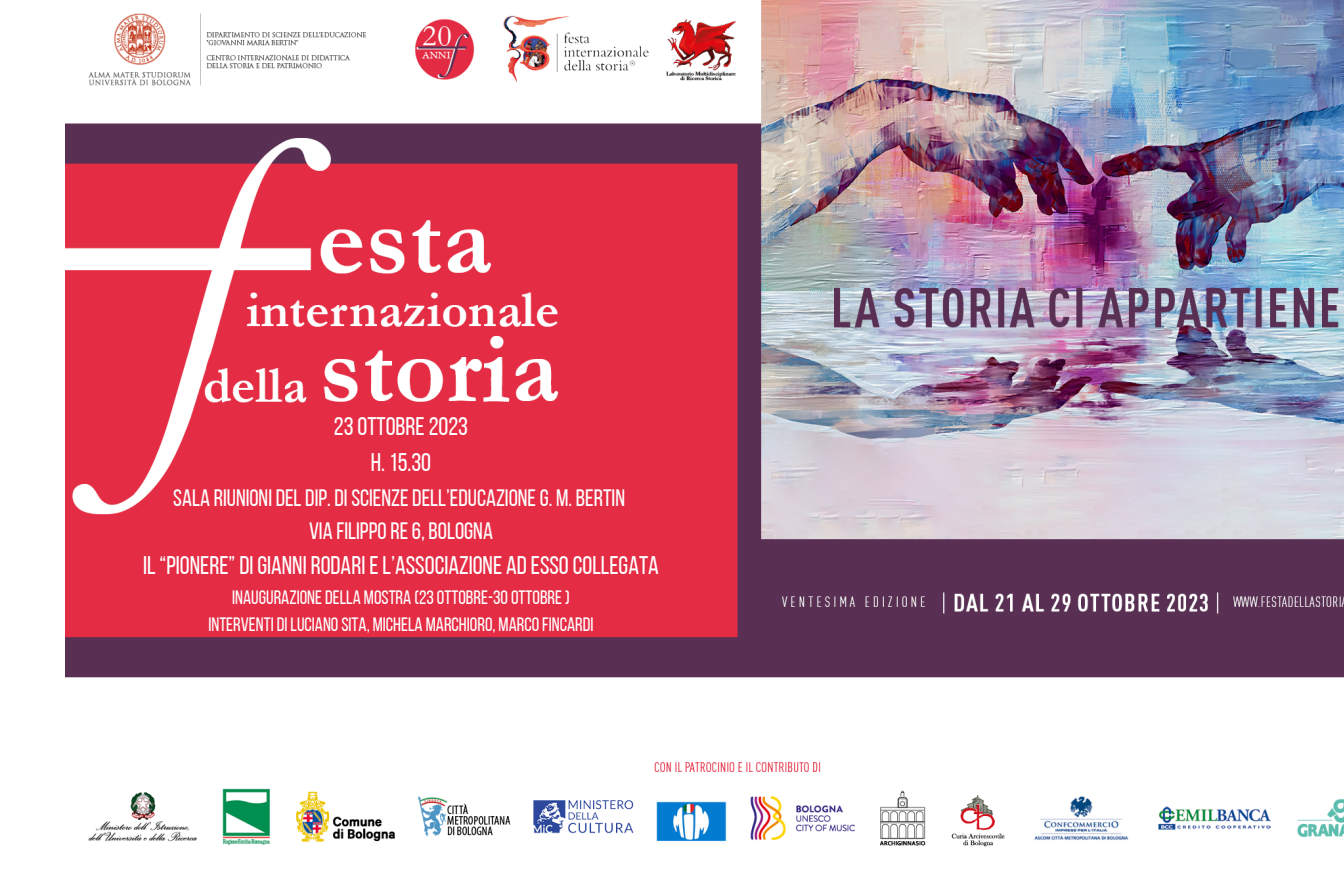
<style>
.page{position:relative;width:1344px;height:879px;background:#fff}
.page>*{position:absolute;margin:0;border:0;box-sizing:border-box;transform-origin:0 0}
.t1{font:25.46px "Bebas Neue";color:#fff}
.t2{font:23.71px "Bebas Neue";color:#fff}
.t3{font:19.34px "Bebas Neue";color:#fff}
</style>
<div class="page">
<img style="left:65px;top:0;width:1279px;height:847px">
<p class="t1" style="left:334px;top:415px;width:136px">23OTTOBRE 2023</p>
<p class="t1" style="left:371px;top:451px;width:62px">H.15.30</p>
<p class="t2" style="left:173px;top:487px;width:453px">SALA RIUNIONIDELDIP.DISCIENZEDELL’EDUCAZIONE G. M. BERTIN</p>
<p class="t2" style="left:309px;top:521px;width:185px">VIA FILIPPORE6,BOLOGNA</p>
<p class="t1" style="left:143px;top:554px;width:517px">IL“PIONERE”DIGIANNIRODARIEL’ASSOCIAZIONE AD ESSO COLLEGATA</p>
<p class="t3" style="left:232px;top:588px;width:339px">INAUGURAZIONEDELLA MOSTRA (23OTTOBRE-30OTTOBRE)</p>
<p class="t3" style="left:208px;top:615px;width:387px">INTERVENTI DI LUCIANOSITA, MICHELA MARCHIORO, MARCO FINCARDI</p>
</div>
